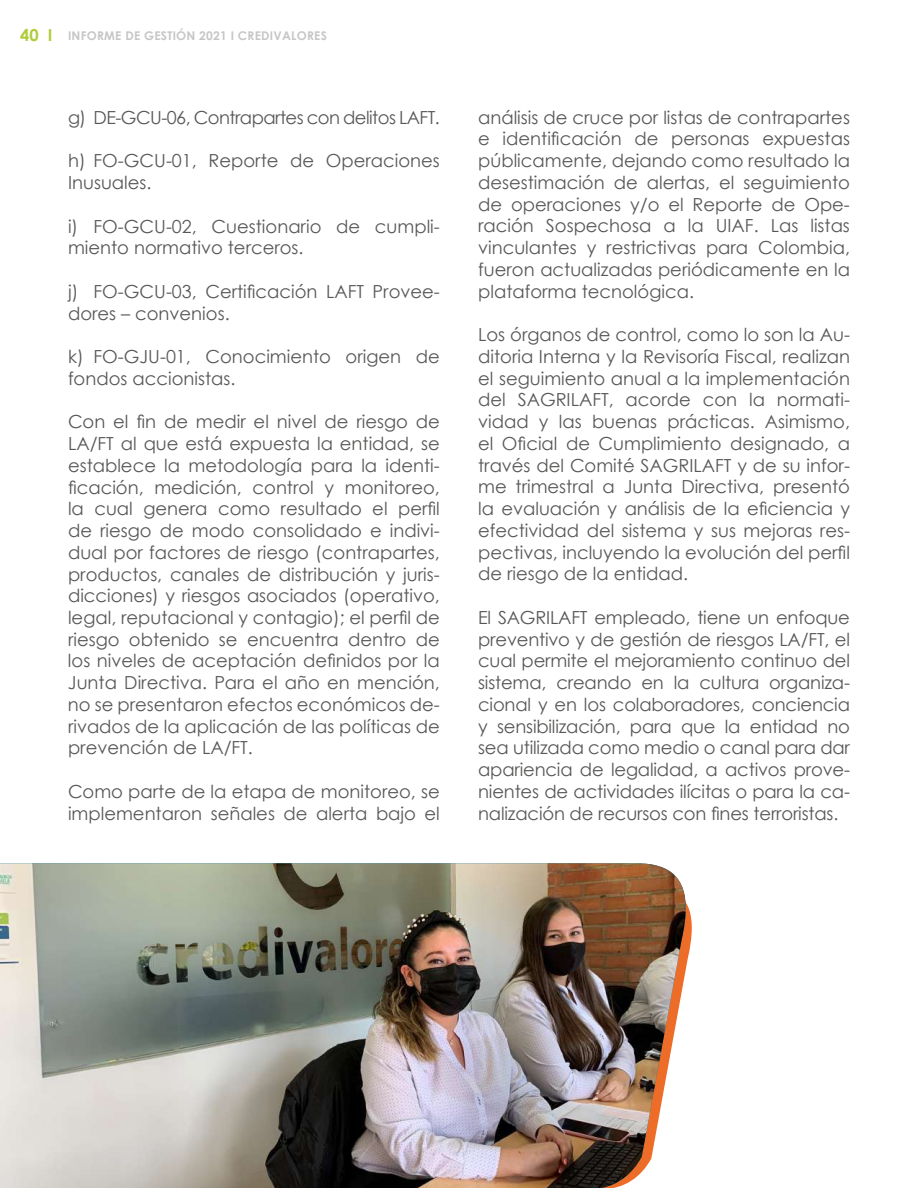
<style>
.page{position:relative;width:918px;height:1188px;background:#fff}
.page>*{position:absolute;margin:0;border:0;box-sizing:border-box;transform-origin:0 0}
.t1{font:18px/21.8px "Century Gothic";color:#575756}
.t2{font:18px "Century Gothic";letter-spacing:-.03em;color:#575756}
.t3{font:700 12px "Century Gothic";letter-spacing:.02em;color:#c6c6c6}
.s1{font-size:16.5px;color:#afcb3a}
</style>
<div class="page">
<img style="left:0;top:863px;width:686px;height:325px">
<p class="t3" style="left:20px;top:27px;width:308px"><span class="s1">40 I</span> INFORME DE GESTIÓN 2021 I CREDIVALORES</p>
<p class="t2" style="left:68px;top:105px;width:373px">g) DE-GCU-06, Contrapartes con delitos LAFT.</p>
<p class="t1" style="left:68px;top:150px;width:373px">h) FO-GCU-01, Reporte de Operaciones<br>Inusuales.</p>
<p class="t1" style="left:68px;top:215px;width:373px">i) FO-GCU-02, Cuestionario de cumpli&shy;miento normativo terceros.</p>
<p class="t1" style="left:68px;top:280px;width:373px">j) FO-GCU-03, Certificación LAFT Provee&shy;dores – convenios.</p>
<p class="t1" style="left:68px;top:345px;width:373px">k) FO-GJU-01, Conocimiento origen de fondos accionistas.</p>
<p class="t1" style="left:68px;top:411px;width:373px;text-align:justify">Con el fin de medir el nivel de riesgo de LA/FT al que está expuesta la entidad, se establece la metodología para la identi&shy;ficación, medición, control y monitoreo, la cual genera como resultado el perfil de riesgo de modo consolidado e indivi&shy;dual por factores de riesgo (contrapartes, productos, canales de distribución y juris&shy;dicciones) y riesgos asociados (operativo, legal, reputacional y contagio); el perfil de riesgo obtenido se encuentra dentro de los niveles de aceptación definidos por la Junta Directiva. Para el año en mención, no se presentaron efectos económicos de&shy;rivados de la aplicación de las políticas de prevención de LA/FT.</p>
<p class="t1" style="left:68px;top:780px;width:373px">Como parte de la etapa de monitoreo, se implementaron señales de alerta bajo el</p>
<p class="t1" style="left:478px;top:106px;width:373px;text-align:justify">análisis de cruce por listas de contrapartes e identificación de personas expuestas públicamente, dejando como resultado la desestimación de alertas, el seguimiento de operaciones y/o el Reporte de Ope&shy;ración Sospechosa a la UIAF. Las listas vinculantes y restrictivas para Colombia, fueron actualizadas periódicamente en la plataforma tecnológica.</p>
<p class="t1" style="left:478px;top:324px;width:373px;text-align:justify">Los órganos de control, como lo son la Au&shy;ditoria Interna y la Revisoría Fiscal, realizan el seguimiento anual a la implementación del SAGRILAFT, acorde con la normati&shy;vidad y las buenas prácticas. Asimismo, el Oficial de Cumplimiento designado, a través del Comité SAGRILAFT y de su infor&shy;me trimestral a Junta Directiva, presentó la evaluación y análisis de la eficiencia y efectividad del sistema y sus mejoras res&shy;pectivas, incluyendo la evolución del perfil de riesgo de la entidad.</p>
<p class="t1" style="left:478px;top:606px;width:373px;text-align:justify">El SAGRILAFT empleado, tiene un enfoque preventivo y de gestión de riesgos LA/FT, el cual permite el mejoramiento continuo del sistema, creando en la cultura organiza&shy;cional y en los colaboradores, conciencia y sensibilización, para que la entidad no sea utilizada como medio o canal para dar apariencia de legalidad, a activos prove&shy;nientes de actividades ilícitas o para la ca&shy;nalización de recursos con fines terroristas.</p>
</div>
